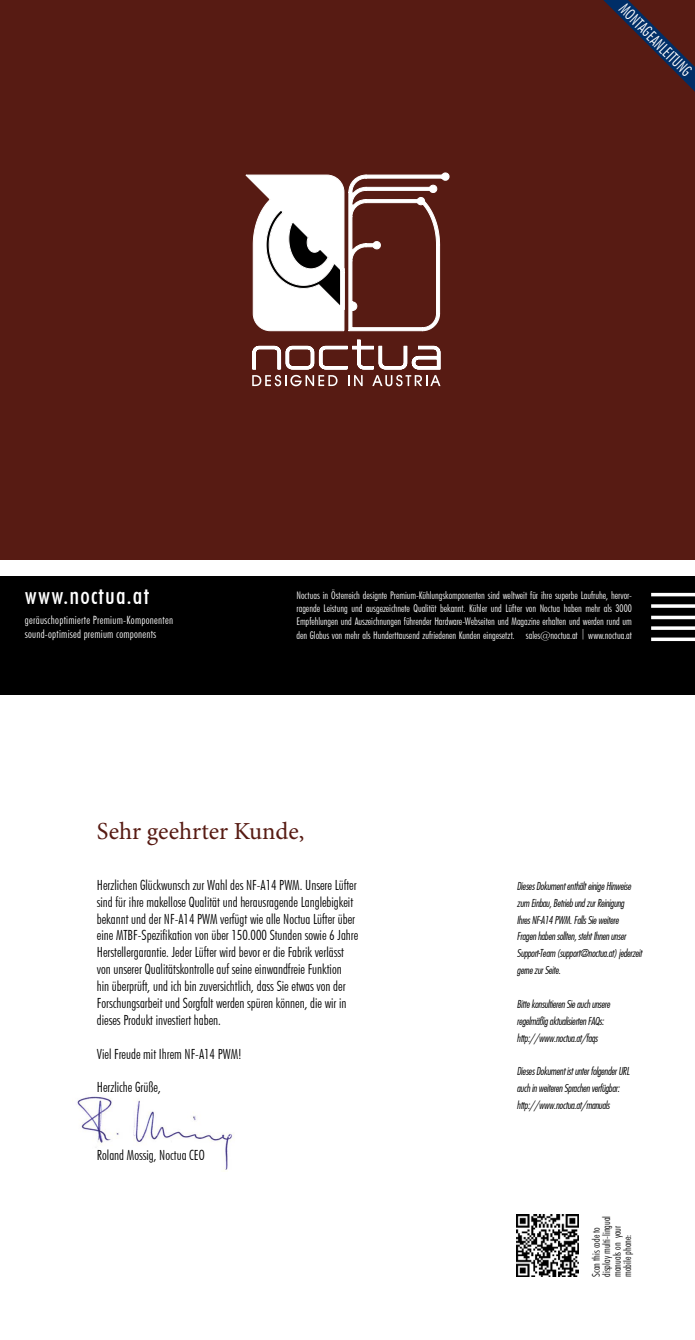
<style>
.page{position:relative;width:695px;height:1340px;background:#fff}
.page>*{position:absolute;margin:0;border:0;box-sizing:border-box;transform-origin:0 0}
.t1{font:24.5px "Minion Pro";color:#571b13}
.t2{font:500 condensed 24.5px "Futura BT";letter-spacing:.05em;color:#fff}
.t3{font:300 condensed 15.75px "Futura BT";color:#fff}
.t4{font:300 condensed 14px/16.8px "Futura BT";color:#000}
.t5{font:300 condensed 11.38px/14px "Futura BT";letter-spacing:.025em;color:#fff}
.t6{font:300 condensed 10.5px/12.6px "Futura BT";letter-spacing:-.005em;color:#fff;text-align:justify}
.t7{font:10.5px/16.8px "Futura Lt Cn BT Italic";letter-spacing:-.025em;color:#000}
.t8{font:300 condensed 10.5px/10.5px "Futura BT";color:#000}
</style>
<div class="page">
<img style="left:517px;top:1214px;width:62px;height:62px">
<div style="left:0;top:0;width:694px;height:559px;background:#571b13"></div>
<div style="left:0;top:576px;width:694px;height:118px;background:#000"></div>
<svg style="left:246px;top:173px;width:203px;height:158px"></svg>
<svg style="left:252px;top:339px;width:189px;height:47px"></svg>
<hr style="left:651px;top:593px;width:43px;height:3px;background:#fff">
<svg style="left:651px;top:604px;width:43px;height:4px"></svg>
<svg style="left:651px;top:615px;width:43px;height:4px"></svg>
<svg style="left:651px;top:637px;width:43px;height:4px"></svg>
<svg style="left:651px;top:626px;width:43px;height:4px"></svg>
<svg style="left:603px;top:0;width:91px;height:91px"></svg>
<img style="left:76px;top:1096px;width:158px;height:75px">
<p class="t3" style="left:628px;top:0;width:96px;rotate:45deg">MONTAGEANLEITUNG</p>
<h1 class="t2" style="left:25px;top:580px;width:126px">www.noctua.at</h1>
<p class="t6" style="left:296px;top:589px;width:337px">Noctuas in Österreich designte Premium-Kühlungskomponenten sind weltweit für ihre superbe Laufruhe, hervor&shy;ragende Leistung und ausgezeichnete Qualität bekannt. Kühler und Lüfter von Noctua haben mehr als 3000<br>Empfehlungen und Auszeichnungen führender Hardware-Webseiten und Magazine erhalten und werden rund um</p>
<p class="t6" style="left:296px;top:628px;width:337px">den Globus von mehr als Hunderttausend zufriedenen Kunden eingesetzt. sales@noctua.at | www.noctua.at</p>
<p class="t5" style="left:25px;top:613px;width:150px">geräuschoptimierte Premium-Komponenten sound-optimised premium components</p>
<h1 class="t1" style="left:97px;top:815px;width:209px">Sehr geehrter Kunde,</h1>
<p class="t4" style="left:97px;top:876px;width:263px">Herzlichen Glückwunsch zur Wahl des NF-A14 PWM. Unsere Lüfter sind für ihre makellose Qualität und herausragende Langlebigkeit bekannt und der NF-A14 PWM verfügt wie alle Noctua Lüfter über eine MTBF-Spezifikation von über 150.000 Stunden sowie 6 Jahre Herstellergarantie. Jeder Lüfter wird bevor er die Fabrik verlässt von unserer Qualitätskontrolle auf seine einwandfreie Funktion<br>hin überprüft, und ich bin zuversichtlich, dass Sie etwas von der Forschungsarbeit und Sorgfalt werden spüren können, die wir in dieses Produkt investiert haben.</p>
<p class="t4" style="left:97px;top:1045px;width:146px">Viel Freude mit Ihrem NF-A14 PWM!</p>
<p class="t4" style="left:97px;top:1078px;width:65px">Herzliche Grüße,</p>
<p class="t4" style="left:97px;top:1146px;width:109px">Roland Mossig, Noctua CEO</p>
<p class="t7" style="left:517px;top:877px;width:127px">Dieses Dokument enthält einige Hinweise zum Einbau, Betrieb und zur Reinigung<br>Ihres NF-A14 PWM. Falls Sie weitere<br>Fragen haben sollten, steht Ihnen unser Support-Team (support@noctua.at) jederzeit gerne zur Seite.</p>
<p class="t7" style="left:517px;top:995px;width:95px">Bitte konsultieren Sie auch unsere regelmäßig aktualisierten FAQs: http://www.noctua.at/faqs</p>
<p class="t7" style="left:517px;top:1062px;width:114px">Dieses Dokument ist unter folgender URL auch in weiteren Sprachen verfügbar: http://www.noctua.at/manuals</p>
<p class="t8" style="left:590px;top:1276px;width:63px;rotate:-90deg">Scan this code to display multi-lingual manuals on your mobile phone:</p>
</div>
